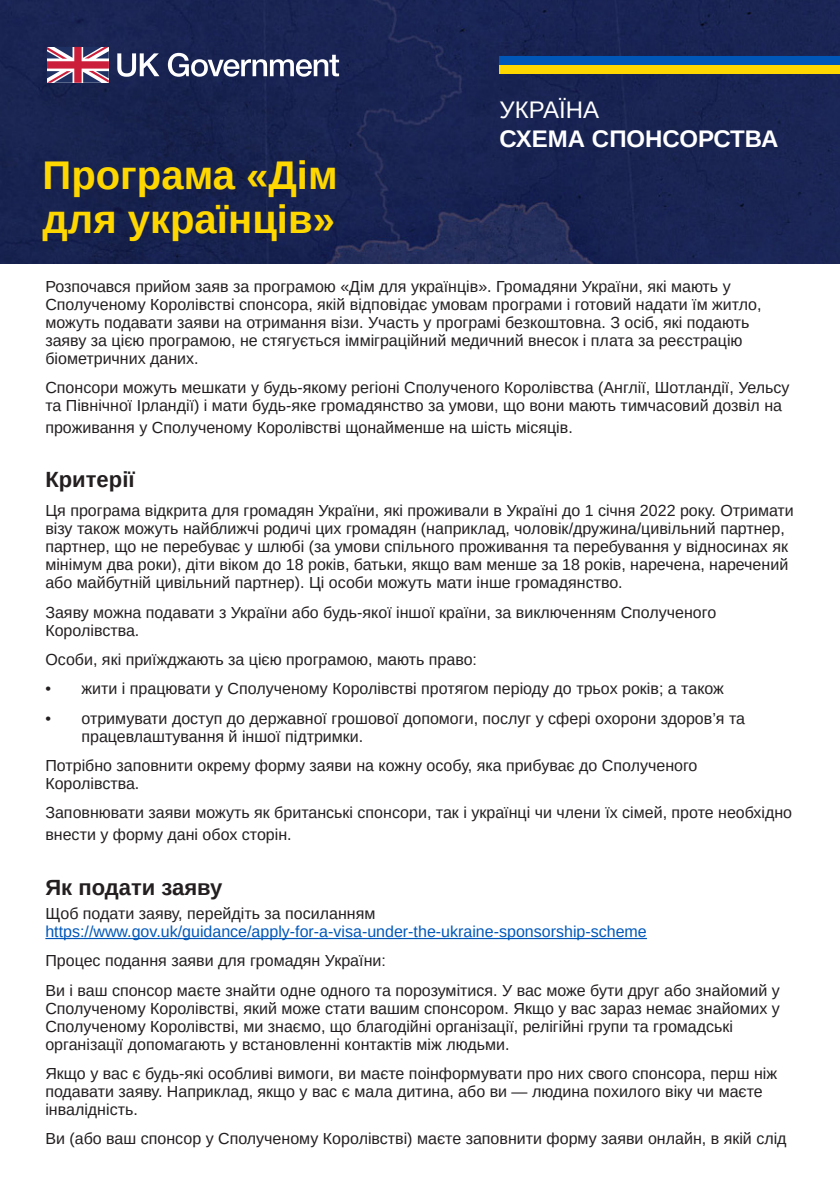
<style>
.page{position:relative;width:840px;height:1191px;background:#fff}
.page>*{position:absolute;margin:0;border:0;box-sizing:border-box;transform-origin:0 0}
.Heading{font:700 40px "Arimo";color:#fed700}
.Sub_Heads{font:700 24px "Arimo";color:#fff}
.Sub_Heads-2{font:24px "Arimo";color:#fff}
.Sub_Heads-3{font:700 22px "Arimo";color:#231f20}
.Body_Copy{font:700 22px "Arimo";color:#231f20}
.Body_Copy-2{font:16px/18px "Arimo";color:#231f20}
.Body_Copy-3{font:16px/18px "Arimo";color:#0057b8}
.s1{color:#231f20}
</style>
<div class="page">
<img style="left:0;top:0;width:839px;height:264px">
<div style="left:499px;top:57px;width:340px;height:8px;background:#0057b8"></div>
<div style="left:499px;top:65px;width:340px;height:9px;background:#fed700"></div>
<svg style="left:47px;top:47px;width:62px;height:36px"></svg>
<svg style="left:117px;top:53px;width:42px;height:24px"></svg>
<svg style="left:168px;top:53px;width:171px;height:24px"></svg>
<hr style="left:45px;top:938px;width:601px;height:1px;background:#0057b8">
<p class="Heading" style="left:43px;top:148px;width:296px">Програма «Дім</p>
<p class="Heading" style="left:43px;top:191px;width:294px">для українців»</p>
<p class="Sub_Heads-2" style="left:499px;top:94px;width:101px">УКРАЇНА</p>
<p class="Sub_Heads" style="left:499px;top:122px;width:280px">СХЕМА СПОНСОРСТВА</p>
<p class="Body_Copy-2" style="left:45px;top:277px;width:717px">Розпочався прийом заяв за програмою «Дім для українців». Громадяни України, які мають у Сполученому Королівстві спонсора, якій відповідає умовам програми і готовий надати їм житло, можуть подавати заяви на отримання візи. Участь у програмі безкоштовна. З осіб, які подають заяву за цією програмою, не стягується імміграційний медичний внесок і плата за реєстрацію біометричних даних.</p>
<p class="Body_Copy-2" style="left:45px;top:378px;width:745px">Спонсори можуть мешкати у будь-якому регіоні Сполученого Королівства (Англії, Шотландії, Уельсу та Північної Ірландії) і мати будь-яке громадянство за умови, що вони мають тимчасовий дозвіл на</p>
<p class="Body_Copy-2" style="left:45px;top:418px;width:528px">проживання у Сполученому Королівстві щонайменше на шість місяців.</p>
<p class="Body_Copy" style="left:45px;top:464px;width:91px">Критерії</p>
<p class="Body_Copy-2" style="left:45px;top:502px;width:749px">Ця програма відкрита для громадян України, які проживали в Україні до 1 січня 2022 року. Отримати візу також можуть найближчі родичі цих громадян (наприклад, чоловік/дружина/цивільний партнер, партнер, що не перебуває у шлюбі (за умови спільного проживання та перебування у відносинах як мінімум два роки), діти віком до 18 років, батьки, якщо вам менше за 18 років, наречена, наречений або майбутній цивільний партнер). Ці особи можуть мати інше громадянство.</p>
<p class="Body_Copy-2" style="left:45px;top:603px;width:672px">Заяву можна подавати з України або будь-якої іншої країни, за виключенням Сполученого<br>Королівства.</p>
<p class="Body_Copy-2" style="left:45px;top:650px;width:433px">Особи, які приїжджають за цією програмою, мають право:</p>
<p class="Body_Copy-2" style="left:45px;top:680px;width:679px">• жити і працювати у Сполученому Королівстві протягом періоду до трьох років; а також</p>
<p class="Body_Copy-2" style="left:81px;top:709px;width:664px;text-indent:-36px">• отримувати доступ до державної грошової допомоги, послуг у сфері охорони здоров’я та працевлаштування й іншої підтримки.</p>
<p class="Body_Copy-2" style="left:45px;top:756px;width:653px">Потрібно заповнити окрему форму заяви на кожну особу, яка прибуває до Сполученого<br>Королівства.</p>
<p class="Body_Copy-2" style="left:45px;top:802px;width:747px;line-height:22px">Заповнювати заяви можуть як британські спонсори, так і українці чи члени їх сімей, проте необхідно внести у форму дані обох сторін.</p>
<p class="Sub_Heads-3" style="left:45px;top:872px;width:178px">Як подати заяву</p>
<p class="Body_Copy-3" style="left:45px;top:904px;width:602px"><span class="s1">Щоб подати заяву, перейдіть за посиланням </span>https://www.gov.uk/guidance/apply-for-a-visa-under-the-ukraine-sponsorship-scheme</p>
<p class="Body_Copy-2" style="left:45px;top:951px;width:342px">Процес подання заяви для громадян України:</p>
<p class="Body_Copy-2" style="left:45px;top:981px;width:735px">Ви і ваш спонсор маєте знайти одне одного та порозумітися. У вас може бути друг або знайомий у Сполученому Королівстві, який може стати вашим спонсором. Якщо у вас зараз немає знайомих у Сполученому Королівстві, ми знаємо, що благодійні організації, релігійні групи та громадські організації допомагають у встановленні контактів між людьми.</p>
<p class="Body_Copy-2" style="left:45px;top:1064px;width:733px">Якщо у вас є будь-які особливі вимоги, ви маєте поінформувати про них свого спонсора, перш ніж подавати заяву. Наприклад, якщо у вас є мала дитина, або ви — людина похилого віку чи маєте інвалідність.</p>
<p class="Body_Copy-2" style="left:45px;top:1129px;width:742px">Ви (або ваш спонсор у Сполученому Королівстві) маєте заповнити форму заяви онлайн, в якій слід</p>
</div>
